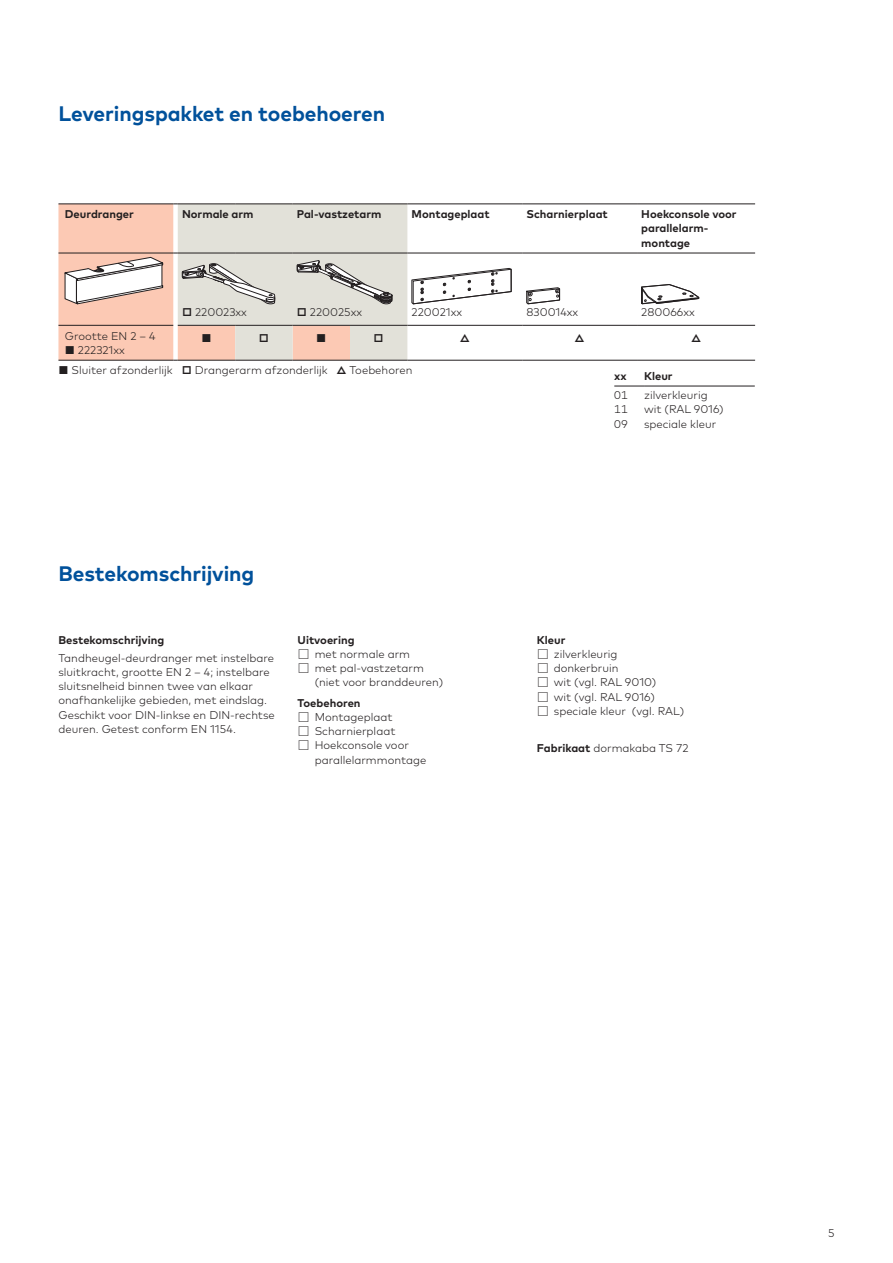
<style>
.page{position:relative;width:893px;height:1263px;background:#fff}
.page>*{position:absolute;margin:0;border:0;box-sizing:border-box;transform-origin:0 0}
.Title_14pt_18pt{font:700 21px "Mark Pro";letter-spacing:-.005em;color:#01519b}
.Margin_7_5pt_9_5pt{font:300 11.25px/14.2px "Mark Pro";color:#231f20}
.Body_Text_7_5pt_9_5p{font:300 11.25px "Mark Pro";color:#231f20}
.Body_Text_7_5pt_9_5p-2{font:700 11.25px/14.2px "Mark Pro";color:#231f20}
.Margin_7_5pt_9_5pt-2{font:700 11.25px "Mark Pro";color:#231f20}
.s1{font-weight:700}
</style>
<div class="page">
<hr style="left:614px;top:386px;width:30px;height:1px;background:#231f20">
<hr style="left:644px;top:386px;width:111px;height:1px;background:#231f20">
<div style="left:58px;top:205px;width:115px;height:155px;background:#fcc9b4"></div>
<hr style="left:58px;top:360px;width:115px;height:1px;background:#231f20">
<hr style="left:407px;top:360px;width:115px;height:1px;background:#231f20">
<hr style="left:522px;top:360px;width:115px;height:1px;background:#231f20">
<hr style="left:637px;top:360px;width:118px;height:1px;background:#231f20">
<hr style="left:58px;top:325px;width:115px;height:1px;background:#231f20">
<hr style="left:407px;top:325px;width:115px;height:1px;background:#231f20">
<hr style="left:522px;top:325px;width:115px;height:1px;background:#231f20">
<hr style="left:637px;top:325px;width:118px;height:1px;background:#231f20">
<hr style="left:58px;top:204px;width:115px;height:1px;background:#231f20">
<hr style="left:407px;top:204px;width:115px;height:1px;background:#231f20">
<hr style="left:522px;top:204px;width:115px;height:1px;background:#231f20">
<hr style="left:637px;top:204px;width:118px;height:1px;background:#231f20">
<hr style="left:58px;top:253px;width:115px;height:1px;background:#231f20">
<hr style="left:407px;top:253px;width:115px;height:1px;background:#231f20">
<hr style="left:522px;top:253px;width:115px;height:1px;background:#231f20">
<hr style="left:637px;top:253px;width:118px;height:1px;background:#231f20">
<svg style="left:64px;top:257px;width:100px;height:47px"></svg>
<svg style="left:173px;top:204px;width:339px;height:157px"></svg>
<svg style="left:526px;top:287px;width:34px;height:17px"></svg>
<svg style="left:641px;top:284px;width:58px;height:21px"></svg>
<p class="Title_14pt_18pt" style="left:58px;top:98px;width:328px">Leveringspakket en toebehoeren</p>
<p class="Body_Text_7_5pt_9_5p-2" style="left:65px;top:206px;width:71px">Deurdranger</p>
<p class="Body_Text_7_5pt_9_5p-2" style="left:182px;top:206px;width:73px">Normale arm</p>
<p class="Body_Text_7_5pt_9_5p-2" style="left:297px;top:206px;width:86px">Pal-vastzetarm</p>
<p class="Body_Text_7_5pt_9_5p-2" style="left:412px;top:206px;width:79px">Montageplaat</p>
<p class="Body_Text_7_5pt_9_5p-2" style="left:526px;top:206px;width:83px">Scharnierplaat</p>
<p class="Body_Text_7_5pt_9_5p-2" style="left:641px;top:206px;width:97px">Hoekconsole voor parallelarm&shy;montage</p>
<p class="Body_Text_7_5pt_9_5p" style="left:182px;top:304px;width:66px"><span class="s1">□</span> 220023xx</p>
<p class="Body_Text_7_5pt_9_5p" style="left:297px;top:304px;width:67px"><span class="s1">□</span> 220025xx</p>
<p class="Body_Text_7_5pt_9_5p" style="left:412px;top:304px;width:52px">220021xx</p>
<p class="Body_Text_7_5pt_9_5p" style="left:526px;top:304px;width:53px">830014xx</p>
<p class="Body_Text_7_5pt_9_5p" style="left:641px;top:304px;width:55px">280066xx</p>
<p class="Body_Text_7_5pt_9_5p" style="left:65px;top:327px;width:92px">Grootte EN 2 – 4</p>
<p class="Body_Text_7_5pt_9_5p" style="left:65px;top:341px;width:61px"><span class="s1">■</span> 222321xx</p>
<p class="Margin_7_5pt_9_5pt-2" style="left:201px;top:329px;width:12px">■</p>
<p class="Margin_7_5pt_9_5pt-2" style="left:259px;top:329px;width:12px">□</p>
<p class="Margin_7_5pt_9_5pt-2" style="left:316px;top:329px;width:12px">■</p>
<p class="Margin_7_5pt_9_5pt-2" style="left:374px;top:329px;width:12px">□</p>
<p class="Margin_7_5pt_9_5pt-2" style="left:460px;top:329px;width:12px">△</p>
<p class="Margin_7_5pt_9_5pt-2" style="left:575px;top:329px;width:12px">△</p>
<p class="Margin_7_5pt_9_5pt-2" style="left:691px;top:329px;width:12px">△</p>
<p class="Margin_7_5pt_9_5pt" style="left:58px;top:361px;width:355px"><span class="s1">■</span> Sluiter afzonderlijk <span class="s1">□</span> Drangerarm afzonderlijk <span class="s1">△</span> Toebehoren</p>
<p class="Body_Text_7_5pt_9_5p-2" style="left:614px;top:368px;width:14px">xx</p>
<p class="Body_Text_7_5pt_9_5p-2" style="left:644px;top:368px;width:30px">Kleur</p>
<p class="Body_Text_7_5pt_9_5p" style="left:614px;top:387px;width:15px">01</p>
<p class="Body_Text_7_5pt_9_5p" style="left:614px;top:401px;width:15px">11</p>
<p class="Body_Text_7_5pt_9_5p" style="left:614px;top:415px;width:15px">09</p>
<p class="Body_Text_7_5pt_9_5p" style="left:644px;top:387px;width:65px">zilverkleurig</p>
<p class="Body_Text_7_5pt_9_5p" style="left:644px;top:401px;width:81px">wit (RAL 9016)</p>
<p class="Body_Text_7_5pt_9_5p" style="left:644px;top:415px;width:74px">speciale kleur</p>
<p class="Title_14pt_18pt" style="left:58px;top:557px;width:197px">Bestekomschrijving</p>
<p class="Margin_7_5pt_9_5pt-2" style="left:58px;top:631px;width:107px">Bestekomschrijving</p>
<p class="Margin_7_5pt_9_5pt" style="left:58px;top:649px;width:218px">Tandheugel-deurdranger met instelbare sluitkracht, grootte EN 2 – 4; instelbare sluitsnelheid binnen twee van elkaar onafhankelijke gebieden, met eindslag.<br>Geschikt voor DIN-linkse en DIN-rechtse deuren. Getest conform EN 1154.</p>
<p class="Margin_7_5pt_9_5pt-2" style="left:298px;top:631px;width:58px">Uitvoering</p>
<p class="Margin_7_5pt_9_5pt" style="left:298px;top:646px;width:114px">☐ met normale arm</p>
<p class="Margin_7_5pt_9_5pt" style="left:315px;top:660px;width:130px;text-indent:-17px">☐ met pal-vastzetarm (niet voor branddeuren)</p>
<p class="Margin_7_5pt_9_5pt-2" style="left:298px;top:694px;width:64px">Toebehoren</p>
<p class="Margin_7_5pt_9_5pt" style="left:298px;top:709px;width:96px">☐ Montageplaat</p>
<p class="Margin_7_5pt_9_5pt" style="left:298px;top:723px;width:99px">☐ Scharnierplaat</p>
<p class="Margin_7_5pt_9_5pt" style="left:315px;top:737px;width:113px;text-indent:-17px">☐ Hoekconsole voor parallelarmmontage</p>
<p class="Margin_7_5pt_9_5pt-2" style="left:537px;top:631px;width:30px">Kleur</p>
<p class="Margin_7_5pt_9_5pt" style="left:537px;top:646px;width:82px">☐ zilverkleurig</p>
<p class="Margin_7_5pt_9_5pt" style="left:537px;top:660px;width:83px">☐ donkerbruin</p>
<p class="Margin_7_5pt_9_5pt" style="left:537px;top:674px;width:121px">☐ wit (vgl. RAL 9010)</p>
<p class="Margin_7_5pt_9_5pt" style="left:537px;top:688px;width:119px">☐ wit (vgl. RAL 9016)</p>
<p class="Margin_7_5pt_9_5pt" style="left:537px;top:703px;width:149px">☐ speciale kleur (vgl. RAL)</p>
<p class="Margin_7_5pt_9_5pt" style="left:537px;top:739px;width:153px"><span class="s1">Fabrikaat</span> dormakaba TS 72</p>
<p class="Margin_7_5pt_9_5pt" style="left:828px;top:1225px;width:8px">5</p>
</div>
